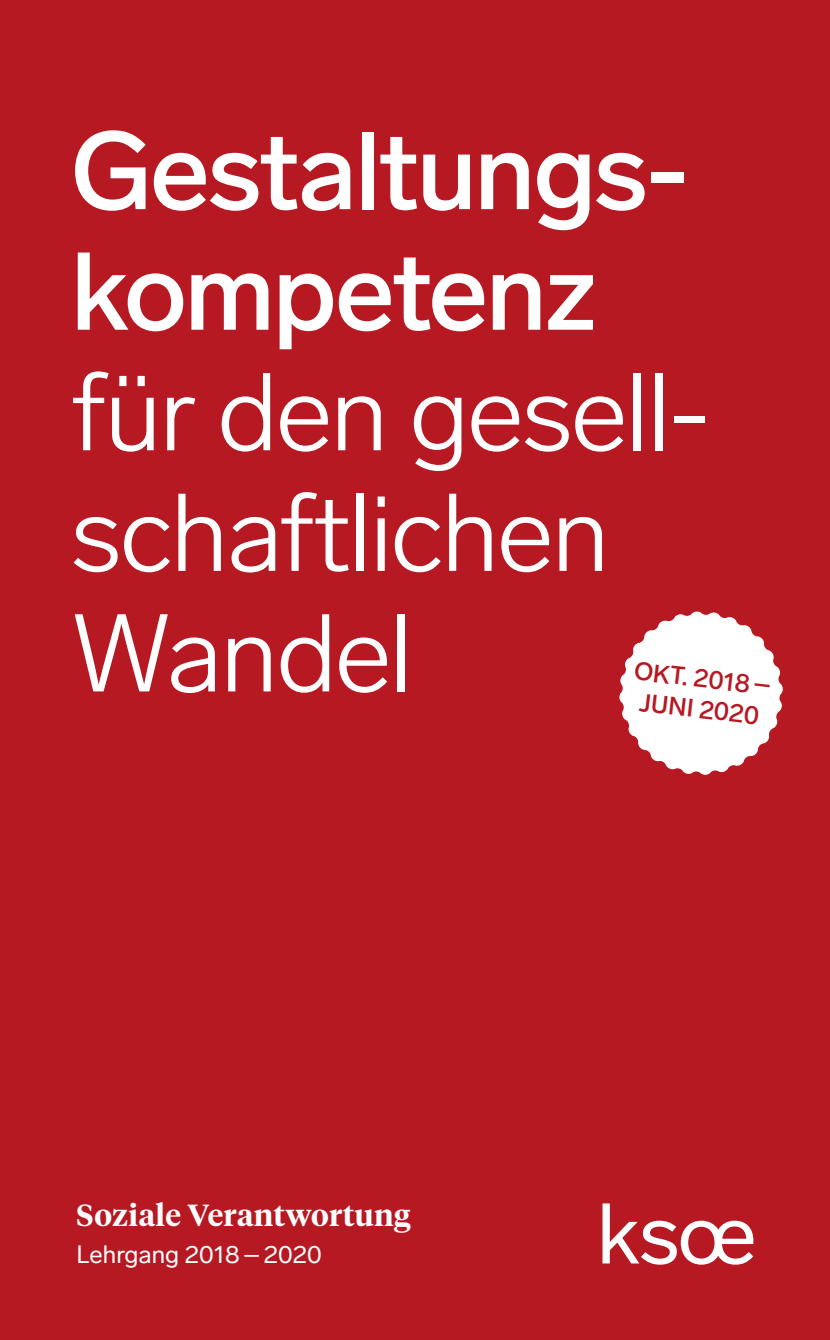
<style>
.page{position:relative;width:830px;height:1340px;background:#fff}
.page>*{position:absolute;margin:0;border:0;box-sizing:border-box;transform-origin:0 0}
.t1{font:300 108.67px/120.6px "Lab Grotesque";letter-spacing:-.02em;color:#fff}
.t2{font:500 108.67px/120.6px "Lab Grotesque";letter-spacing:-.02em;color:#fff}
.t3{font:600 30.38px "Tiempos Headline";letter-spacing:.015em;color:#fff}
.t4{font:500 24.97px/30.8px "Lab Grotesque";color:#b71923;text-align:center}
.t5{font:24.75px "Lab Grotesque";color:#fff}
</style>
<div class="page">
<div style="left:0;top:0;width:829px;height:1339px;background:#b71923"></div>
<svg style="left:619px;top:611px;width:163px;height:164px"></svg>
<svg style="left:602px;top:1203px;width:151px;height:61px"></svg>
<p class="t2" style="left:71px;top:112px;width:620px">Gestaltungs&shy;kompetenz</p>
<p class="t1" style="left:71px;top:352px;width:642px">für den gesell&shy;schaftlichen<br>Wandel</p>
<p class="t4" style="left:635px;top:656px;width:139px;rotate:6deg">OKT. 2018–<br>JUNI 2020</p>
<p class="t3" style="left:77px;top:1194px;width:335px">Soziale Verantwortung</p>
<p class="t5" style="left:77px;top:1239px;width:246px">Lehrgang 2018–2020</p>
</div>
